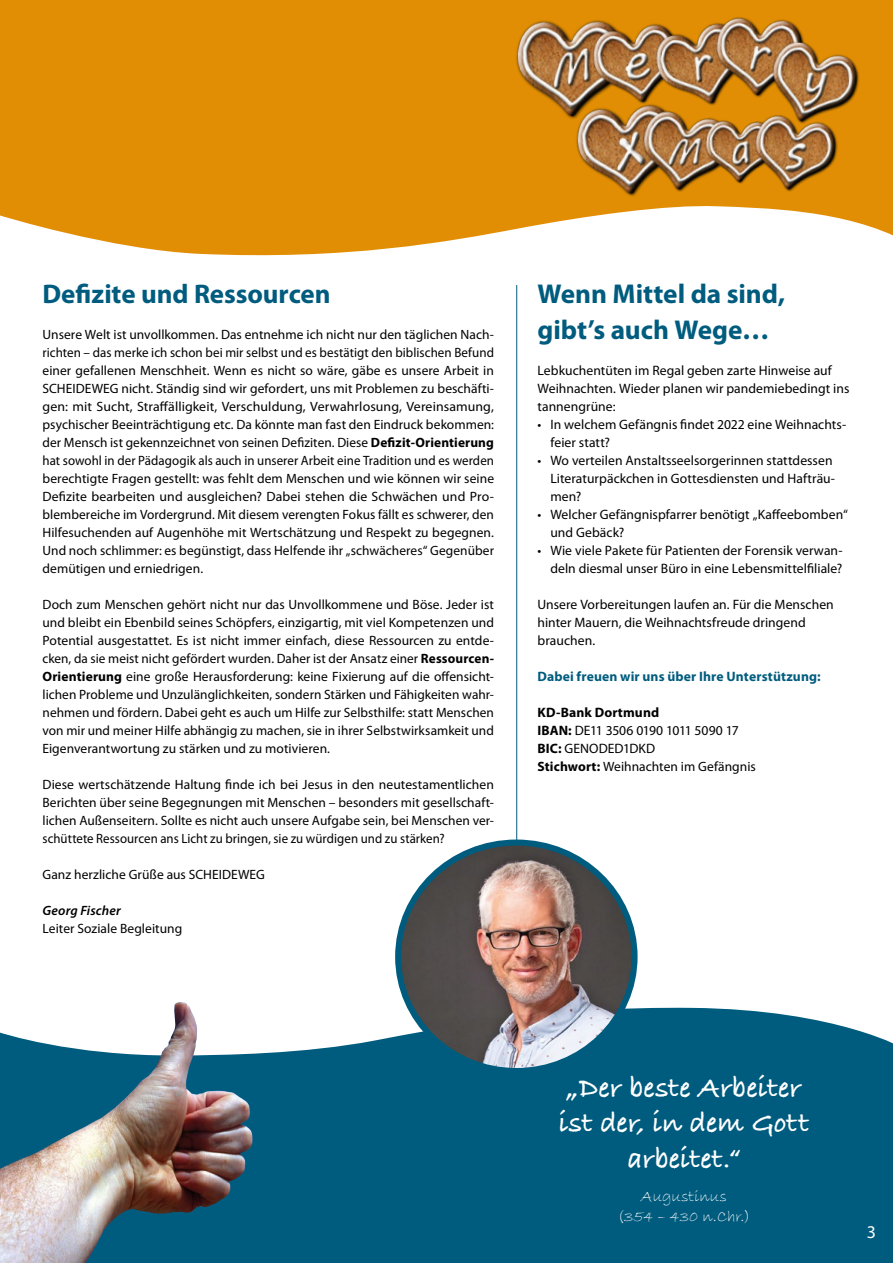
<style>
.page{position:relative;width:893px;height:1263px;background:#fff}
.page>*{position:absolute;margin:0;border:0;box-sizing:border-box;transform-origin:0 0}
.t1{font:700 29.7px/35.7px "Bradley Hand ITCTT";letter-spacing:.005em;color:#fff;text-align:center}
.t2{font:700 27.3px/36px "Myriad Pro";letter-spacing:-.005em;color:#005c7e}
.t3{font:700 27px "Myriad Pro";letter-spacing:-.005em;color:#005c7e}
.t4{font:18px "Myriad Pro";color:#fff}
.t5{font:16.5px/19.8px "Bradley Hand ITC";letter-spacing:.01em;color:#fff;text-align:center}
.t6{font:13.65px/18px "Myriad Pro";letter-spacing:.005em;color:#000}
.t7{font:700 13.65px "Myriad Pro";letter-spacing:.01em;color:#005c7e}
.t8{font:13.5px/18px "Myriad Pro";letter-spacing:.005em;color:#000;text-align:justify}
.t9{font:italic 600 13.5px "Myriad Pro";letter-spacing:.01em;color:#000}
.s1{font-weight:700}
</style>
<div class="page">
<hr style="left:516px;top:285px;width:1px;height:711px;background:#005c7e">
<svg style="left:0;top:0;width:893px;height:256px;background:#e59c23"></svg>
<img style="left:500px;top:0;width:369px;height:221px">
<div style="left:253px;top:1007px;width:640px;height:256px;background:#005c7e"></div>
<img style="left:398px;top:846px;width:237px;height:225px">
<div style="left:395px;top:839px;width:243px;height:235px;border:6px solid #005c7e;border-radius:50%"></div>
<img style="left:0;top:1002px;width:253px;height:261px">
<h3 class="t3" style="left:43px;top:276px;width:290px">Defizite und Ressourcen</h3>
<p class="t8" style="left:43px;top:325px;width:453px">Unsere Welt ist unvollkommen. Das entnehme ich nicht nur den täglichen Nach&shy;richten – das merke ich schon bei mir selbst und es bestätigt den biblischen Befund einer gefallenen Menschheit. Wenn es nicht so wäre, gäbe es unsere Arbeit in SCHEIDEWEG nicht. Ständig sind wir gefordert, uns mit Problemen zu beschäfti&shy;gen: mit Sucht, Straffälligkeit, Verschuldung, Verwahrlosung, Vereinsamung, psychischer Beeinträchtigung etc. Da könnte man fast den Eindruck bekommen: der Mensch ist gekennzeichnet von seinen Defiziten. Diese <span class="s1">Defizit-Orientierung </span>hat sowohl in der Pädagogik als auch in unserer Arbeit eine Tradition und es werden berechtigte Fragen gestellt: was fehlt dem Menschen und wie können wir seine Defizite bearbeiten und ausgleichen? Dabei stehen die Schwächen und Pro&shy;blembereiche im Vordergrund. Mit diesem verengten Fokus fällt es schwerer, den Hilfesuchenden auf Augenhöhe mit Wertschätzung und Respekt zu begegnen.<br>Und noch schlimmer: es begünstigt, dass Helfende ihr „schwächeres“ Gegenüber demütigen und erniedrigen.</p>
<p class="t8" style="left:43px;top:595px;width:453px">Doch zum Menschen gehört nicht nur das Unvollkommene und Böse. Jeder ist und bleibt ein Ebenbild seines Schöpfers, einzigartig, mit viel Kompetenzen und Potential ausgestattet. Es ist nicht immer einfach, diese Ressourcen zu entde&shy;cken, da sie meist nicht gefördert wurden. Daher ist der Ansatz einer <span class="s1">Ressourcen-Orientierung</span> eine große Herausforderung: keine Fixierung auf die offensicht&shy;lichen Probleme und Unzulänglichkeiten, sondern Stärken und Fähigkeiten wahr&shy;nehmen und fördern. Dabei geht es auch um Hilfe zur Selbsthilfe: statt Menschen von mir und meiner Hilfe abhängig zu machen, sie in ihrer Selbstwirksamkeit und Eigenverantwortung zu stärken und zu motivieren.</p>
<p class="t8" style="left:43px;top:775px;width:453px">Diese wertschätzende Haltung finde ich bei Jesus in den neutestamentlichen Berichten über seine Begegnungen mit Menschen – besonders mit gesellschaft&shy;lichen Außenseitern. Sollte es nicht auch unsere Aufgabe sein, bei Menschen ver&shy;schüttete Ressourcen ans Licht zu bringen, sie zu würdigen und zu stärken?</p>
<p class="t8" style="left:43px;top:865px;width:224px">Ganz herzliche Grüße aus SCHEIDEWEG</p>
<p class="t9" style="left:43px;top:902px;width:80px">Georg Fischer</p>
<p class="t8" style="left:43px;top:919px;width:141px">Leiter Soziale Begleitung</p>
<h2 class="t2" style="left:537px;top:275px;width:249px">Wenn Mittel da sind, gibt’s auch Wege…</h2>
<p class="t6" style="left:537px;top:361px;width:313px">Lebkuchentüten im Regal geben zarte Hinweise auf<br>Weihnachten. Wieder planen wir pandemiebedingt ins tannengrüne:</p>
<p class="t6" style="left:550px;top:415px;width:297px;text-indent:-13px">• In welchem Gefängnis findet 2022 eine Weihnachts&shy;feier statt?</p>
<p class="t6" style="left:550px;top:451px;width:286px;text-indent:-13px">• Wo verteilen Anstaltsseelsorgerinnen stattdessen<br>Literaturpäckchen in Gottesdiensten und Hafträu&shy;men?</p>
<p class="t6" style="left:550px;top:505px;width:299px;text-indent:-13px">• Welcher Gefängnispfarrer benötigt „Kaffeebomben“ und Gebäck?</p>
<p class="t6" style="left:537px;top:541px;width:307px;text-align:right">• Wie viele Pakete für Patienten der Forensik verwan&shy;deln diesmal unser Büro in eine Lebensmittelfiliale?</p>
<p class="t6" style="left:537px;top:595px;width:298px">Unsere Vorbereitungen laufen an. Für die Menschen hinter Mauern, die Weihnachtsfreude dringend brauchen.</p>
<p class="t7" style="left:537px;top:668px;width:285px">Dabei freuen wir uns über Ihre Unterstützung:</p>
<p class="t6" style="left:537px;top:703px;width:203px"><span class="s1">KD-Bank Dortmund<br>IBAN:</span> DE11 3506 0190 1011 5090 17<br><span class="s1">BIC:</span> GENODED1DKD</p>
<p class="t8" style="left:537px;top:757px;width:220px"><span class="s1">Stichwort:</span> Weihnachten im Gefängnis</p>
<h1 class="t1" style="left:559px;top:1068px;width:252px">„Der beste Arbeiter ist der, in dem Gott arbeitet.“</h1>
<p class="t5" style="left:618px;top:1186px;width:134px">Augustinus<br>(354 – 430 n.Chr.)</p>
<h3 class="t4" style="left:867px;top:1221px;width:11px">3</h3>
</div>
